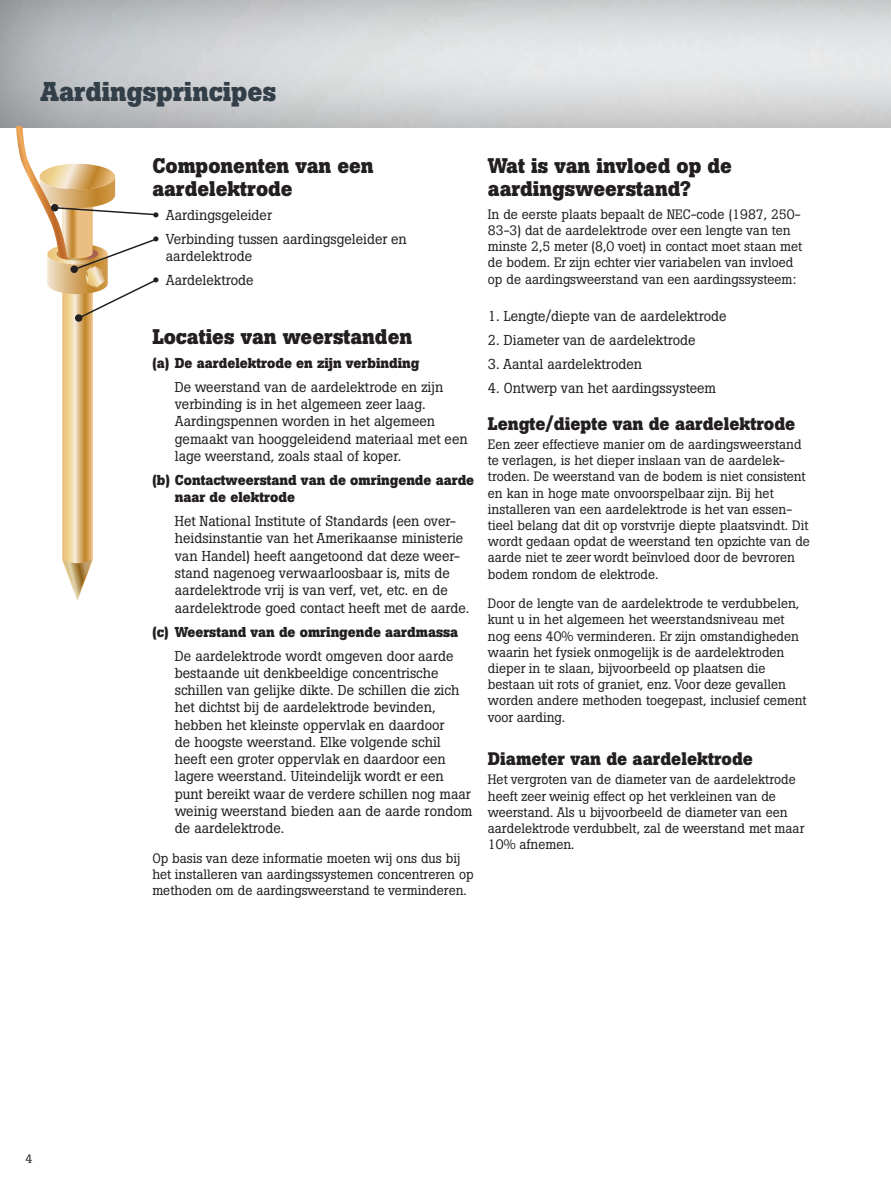
<style>
.page{position:relative;width:891px;height:1188px;background:#fff}
.page>*{position:absolute;margin:0;border:0;box-sizing:border-box;transform-origin:0 0}
.t1{font:700 27px "Boton Pro";color:#323e48}
.t2{font:700 21px/22.5px "Boton Pro";color:#231f20}
.t3{font:700 18px "Boton Pro";color:#231f20}
.t4{font:14.25px/17.2px "Boton Pro";color:#231f20}
.t5{font:700 14.25px/17.2px "Boton Pro";color:#231f20}
.t6{font:13.5px/16.2px "Boton Pro";color:#231f20}
.t7{font:12px "Boton Pro";color:#231f20}
.s1{font-family:"Helvetica Neue LT Std";font-weight:700;font-stretch:expanded}
</style>
<div class="page">
<div style="left:0;top:0;width:891px;height:129px;background:#231f20;opacity:.5"></div>
<svg style="left:16px;top:126px;width:142px;height:474px"></svg>
<h1 class="t1" style="left:40px;top:74px;width:237px">Aardingsprincipes</h1>
<h2 class="t2" style="left:152px;top:155px;width:223px">Componenten van een aardelektrode</h2>
<p class="t4" style="left:152px;top:206px;width:121px"><span class="s1">•</span> Aardingsgeleider</p>
<p class="t4" style="left:166px;top:230px;width:242px;text-indent:-13px"><span class="s1">•</span> Verbinding tussen aardingsgeleider en aardelektrode</p>
<p class="t4" style="left:152px;top:271px;width:103px"><span class="s1">•</span> Aardelektrode</p>
<h2 class="t2" style="left:152px;top:325px;width:261px">Locaties van weerstanden</h2>
<p class="t5" style="left:152px;top:354px;width:269px">(a) De aardelektrode en zijn verbinding</p>
<p class="t4" style="left:175px;top:378px;width:294px">De weerstand van de aardelektrode en zijn verbinding is in het algemeen zeer laag.<br>Aardingspennen worden in het algemeen gemaakt van hooggeleidend materiaal met een lage weerstand, zoals staal of koper.</p>
<p class="t5" style="left:175px;top:471px;width:301px;text-indent:-23px">(b) Contactweerstand van de omringende aarde naar de elektrode</p>
<p class="t4" style="left:175px;top:513px;width:296px">Het National Institute of Standards (een over&shy;heidsinstantie van het Amerikaanse ministerie van Handel) heeft aangetoond dat deze weer&shy;stand nagenoeg verwaarloosbaar is, mits de aardelektrode vrij is van verf, vet, etc. en de aardelektrode goed contact heeft met de aarde.</p>
<p class="t5" style="left:152px;top:623px;width:307px">(c) Weerstand van de omringende aardmassa</p>
<p class="t4" style="left:175px;top:647px;width:299px">De aardelektrode wordt omgeven door aarde bestaande uit denkbeeldige concentrische schillen van gelijke dikte. De schillen die zich het dichtst bij de aardelektrode bevinden, hebben het kleinste oppervlak en daardoor<br>de hoogste weerstand. Elke volgende schil heeft een groter oppervlak en daardoor een lagere weerstand. Uiteindelijk wordt er een punt bereikt waar de verdere schillen nog maar weinig weerstand bieden aan de aarde rondom de aardelektrode.</p>
<p class="t6" style="left:152px;top:850px;width:323px">Op basis van deze informatie moeten wij ons dus bij het installeren van aardingssystemen concentreren op methoden om de aardingsweerstand te verminderen.</p>
<h2 class="t2" style="left:488px;top:155px;width:246px">Wat is van invloed op de aardingsweerstand?</h2>
<p class="t6" style="left:488px;top:206px;width:316px">In de eerste plaats bepaalt de NEC-code (1987, 250- 83-3) dat de aardelektrode over een lengte van ten minste 2,5 meter (8,0 voet) in contact moet staan met de bodem. Er zijn echter vier variabelen van invloed op de aardingsweerstand van een aardingssysteem:</p>
<p class="t4" style="left:488px;top:307px;width:240px">1. Lengte/diepte van de aardelektrode</p>
<p class="t4" style="left:488px;top:331px;width:209px">2. Diameter van de aardelektrode</p>
<p class="t4" style="left:488px;top:355px;width:156px">3. Aantal aardelektroden</p>
<p class="t4" style="left:488px;top:379px;width:230px">4. Ontwerp van het aardingssysteem</p>
<h3 class="t3" style="left:488px;top:412px;width:309px">Lengte/diepte van de aardelektrode</h3>
<p class="t6" style="left:488px;top:436px;width:324px">Een zeer effectieve manier om de aardingsweerstand te verlagen, is het dieper inslaan van de aardelek&shy;troden. De weerstand van de bodem is niet consistent en kan in hoge mate onvoorspelbaar zijn. Bij het installeren van een aardelektrode is het van essen&shy;tieel belang dat dit op vorstvrije diepte plaatsvindt. Dit wordt gedaan opdat de weerstand ten opzichte van de aarde niet te zeer wordt beïnvloed door de bevroren bodem rondom de elektrode.</p>
<p class="t6" style="left:488px;top:595px;width:320px">Door de lengte van de aardelektrode te verdubbelen, kunt u in het algemeen het weerstandsniveau met nog eens 40% verminderen. Er zijn omstandigheden waarin het fysiek onmogelijk is de aardelektroden dieper in te slaan, bijvoorbeeld op plaatsen die bestaan uit rots of graniet, enz. Voor deze gevallen worden andere methoden toegepast, inclusief cement voor aarding.</p>
<h3 class="t3" style="left:488px;top:747px;width:267px">Diameter van de aardelektrode</h3>
<p class="t6" style="left:488px;top:772px;width:318px">Het vergroten van de diameter van de aardelektrode heeft zeer weinig effect op het verkleinen van de weerstand. Als u bijvoorbeeld de diameter van een aardelektrode verdubbelt, zal de weerstand met maar 10% afnemen.</p>
<p class="t7" style="left:26px;top:1151px;width:8px">4</p>
</div>
